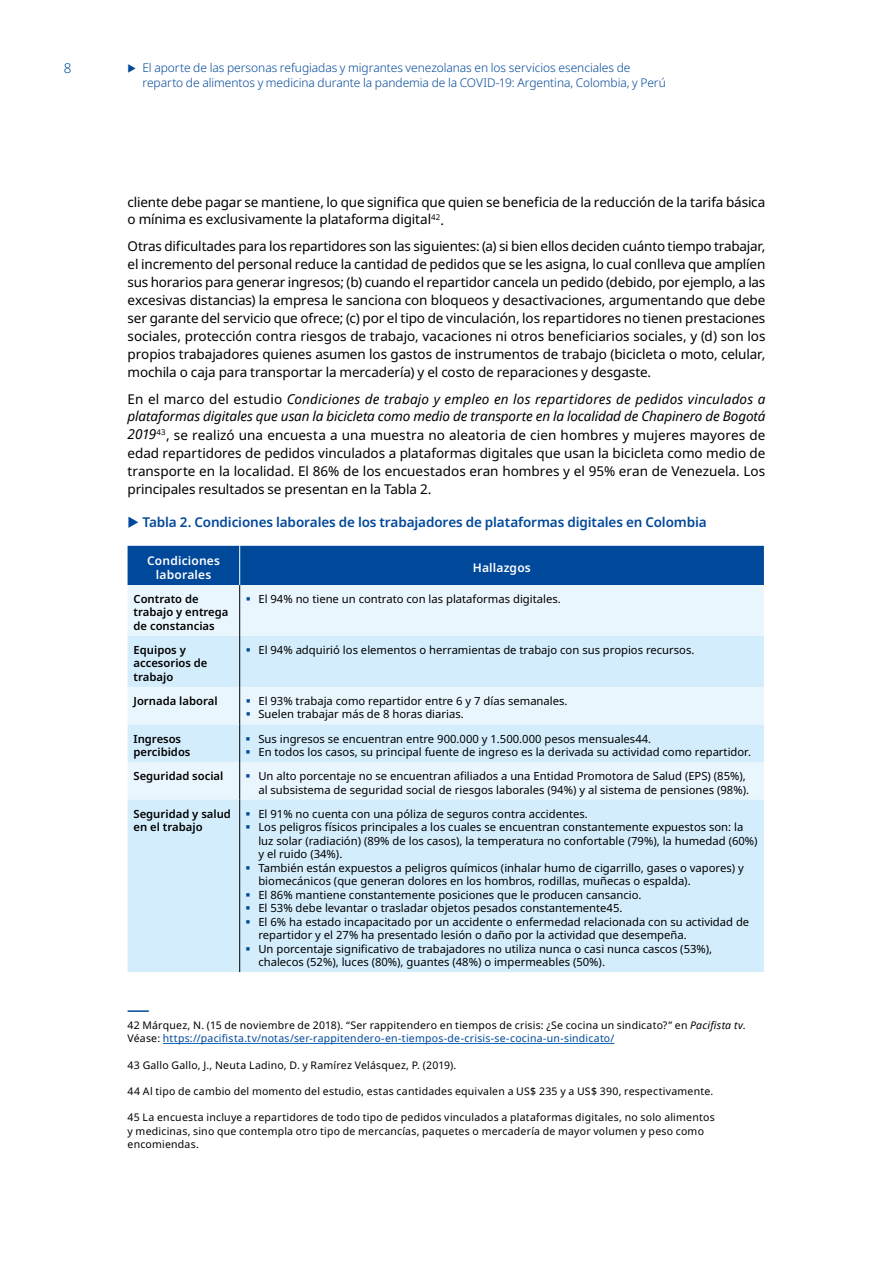
<style>
.page{position:relative;width:893px;height:1263px;background:#fff}
.page>*{position:absolute;margin:0;border:0;box-sizing:border-box;transform-origin:0 0}
.t1{font:13.5px/18px "Noto Sans";letter-spacing:-.01em;color:#000;text-align:justify}
.t2{font:600 13.5px "Noto Sans";letter-spacing:-.01em;color:#00489a}
.t3{font:300 13.5px "Noto Sans";color:#00489a}
.t4{font:300 12px/14.4px "Noto Sans";letter-spacing:-.005em;color:#00489a}
.t5{font:600 12px/14.4px "Noto Sans";letter-spacing:.015em;color:#fff;text-align:center}
.t6{font:11.25px/13.5px "Noto Sans";color:#000}
.t7{font:600 11.25px/13.5px "Noto Sans";color:#000}
.t8{font:10.5px/13.5px "Noto Sans";letter-spacing:.02em;color:#000}
.s1{font-style:italic}
.s2{color:#00489a}
</style>
<div class="page">
<div style="left:128px;top:546px;width:636px;height:39px;background:#00489a"></div>
<div style="left:128px;top:585px;width:636px;height:51px;background:#eaf6fe"></div>
<svg style="left:128px;top:636px;width:636px;height:336px;background:#d8eefc"></svg>
<hr style="left:239px;top:546px;width:1px;height:39px;background:#fff">
<hr style="left:239px;top:585px;width:1px;height:51px;background:#000">
<hr style="left:239px;top:636px;width:1px;height:51px;background:#000">
<hr style="left:239px;top:687px;width:1px;height:37px;background:#000">
<hr style="left:239px;top:724px;width:1px;height:38px;background:#000">
<hr style="left:239px;top:762px;width:1px;height:37px;background:#000">
<hr style="left:239px;top:799px;width:1px;height:173px;background:#000">
<hr style="left:128px;top:1010px;width:21px;height:2px;background:#00489a">
<hr style="left:163px;top:1043px;width:451px;height:1px;background:#0563c1">
<svg style="left:247px;top:825px;width:3px;height:4px"></svg>
<svg style="left:247px;top:906px;width:3px;height:4px"></svg>
<p class="t3" style="left:64px;top:59px;width:9px">8</p>
<p class="t4" style="left:142px;top:61px;width:525px">El aporte de las personas refugiadas y migrantes venezolanas en los servicios esenciales de reparto de alimentos y medicina durante la pandemia de la COVID-19: Argentina, Colombia, y Perú</p>
<p class="t1" style="left:128px;top:193px;width:639px">cliente debe pagar se mantiene, lo que significa que quien se beneficia de la reducción de la tarifa básica o mínima es exclusivamente la plataforma digital<sup>42</sup>.</p>
<p class="t1" style="left:128px;top:237px;width:639px">Otras dificultades para los repartidores son las siguientes: (a) si bien ellos deciden cuánto tiempo trabajar, el incremento del personal reduce la cantidad de pedidos que se les asigna, lo cual conlleva que amplíen sus horarios para generar ingresos; (b) cuando el repartidor cancela un pedido (debido, por ejemplo, a las excesivas distancias) la empresa le sanciona con bloqueos y desactivaciones, argumentando que debe ser garante del servicio que ofrece; (c) por el tipo de vinculación, los repartidores no tienen prestaciones sociales, protección contra riesgos de trabajo, vacaciones ni otros beneficiarios sociales, y (d) son los propios trabajadores quienes asumen los gastos de instrumentos de trabajo (bicicleta o moto, celular, mochila o caja para transportar la mercadería) y el costo de reparaciones y desgaste.</p>
<p class="t1" style="left:128px;top:390px;width:639px">En el marco del estudio <span class="s1">Condiciones de trabajo y empleo en los repartidores de pedidos vinculados a plataformas digitales que usan la bicicleta como medio de transporte en la localidad de Chapinero de Bogotá 2019</span><sup>43</sup>, se realizó una encuesta a una muestra no aleatoria de cien hombres y mujeres mayores de edad repartidores de pedidos vinculados a plataformas digitales que usan la bicicleta como medio de transporte en la localidad. El 86% de los encuestados eran hombres y el 95% eran de Venezuela. Los principales resultados se presentan en la Tabla 2.</p>
<p class="t2" style="left:142px;top:513px;width:566px">Tabla 2. Condiciones laborales de los trabajadores de plataformas digitales en Colombia</p>
<p class="t5" style="left:147px;top:553px;width:74px">Condiciones laborales</p>
<p class="t5" style="left:473px;top:561px;width:59px">Hallazgos</p>
<p class="t7" style="left:134px;top:592px;width:96px">Contrato de trabajo y entrega de constancias</p>
<p class="t6" style="left:258px;top:592px;width:304px">El 94% no tiene un contrato con las plataformas digitales.</p>
<p class="t7" style="left:134px;top:643px;width:75px">Equipos y accesorios de trabajo</p>
<p class="t6" style="left:258px;top:643px;width:437px">El 94% adquirió los elementos o herramientas de trabajo con sus propios recursos.</p>
<p class="t7" style="left:134px;top:694px;width:86px">Jornada laboral</p>
<p class="t6" style="left:258px;top:694px;width:311px">El 93% trabaja como repartidor entre 6 y 7 días semanales.<br>Suelen trabajar más de 8 horas diarias.</p>
<p class="t7" style="left:134px;top:732px;width:58px">Ingresos percibidos</p>
<p class="t6" style="left:258px;top:732px;width:494px">Sus ingresos se encuentran entre 900.000 y 1.500.000 pesos mensuales44.<br>En todos los casos, su principal fuente de ingreso es la derivada su actividad como repartidor.</p>
<p class="t7" style="left:134px;top:769px;width:91px">Seguridad social</p>
<p class="t6" style="left:258px;top:769px;width:492px">Un alto porcentaje no se encuentran afiliados a una Entidad Promotora de Salud (EPS) (85%), al subsistema de seguridad social de riesgos laborales (94%) y al sistema de pensiones (98%).</p>
<p class="t7" style="left:134px;top:807px;width:99px">Seguridad y salud en el trabajo</p>
<p class="t6" style="left:258px;top:807px;width:501px">El 91% no cuenta con una póliza de seguros contra accidentes.<br>Los peligros físicos principales a los cuales se encuentran constantemente expuestos son: la luz solar (radiación) (89% de los casos), la temperatura no confortable (79%), la humedad (60%) y el ruido (34%).<br>También están expuestos a peligros químicos (inhalar humo de cigarrillo, gases o vapores) y biomecánicos (que generan dolores en los hombros, rodillas, muñecas o espalda).<br>El 86% mantiene constantemente posiciones que le producen cansancio.<br>El 53% debe levantar o trasladar objetos pesados constantemente45.<br>El 6% ha estado incapacitado por un accidente o enfermedad relacionada con su actividad de repartidor y el 27% ha presentado lesión o daño por la actividad que desempeña.<br>Un porcentaje significativo de trabajadores no utiliza nunca o casi nunca cascos (53%), chalecos (52%), luces (80%), guantes (48%) o impermeables (50%).</p>
<p class="t8" style="left:128px;top:1018px;width:619px">42 Márquez, N. (15 de noviembre de 2018). “Ser rappitendero en tiempos de crisis: ¿Se cocina un sindicato?” en <span class="s1">Pacifista tv</span>.<br>Véase: <span class="s2">https://pacifista.tv/notas/ser-rappitendero-en-tiempos-de-crisis-se-cocina-un-sindicato/</span></p>
<p class="t8" style="left:128px;top:1058px;width:330px">43 Gallo Gallo, J., Neuta Ladino, D. y Ramírez Velásquez, P. (2019).</p>
<p class="t8" style="left:128px;top:1084px;width:587px">44 Al tipo de cambio del momento del estudio, estas cantidades equivalen a US$ 235 y a US$ 390, respectivamente.</p>
<p class="t8" style="left:128px;top:1111px;width:589px">45 La encuesta incluye a repartidores de todo tipo de pedidos vinculados a plataformas digitales, no solo alimentos y medicinas, sino que contempla otro tipo de mercancías, paquetes o mercadería de mayor volumen y peso como encomiendas.</p>
</div>
